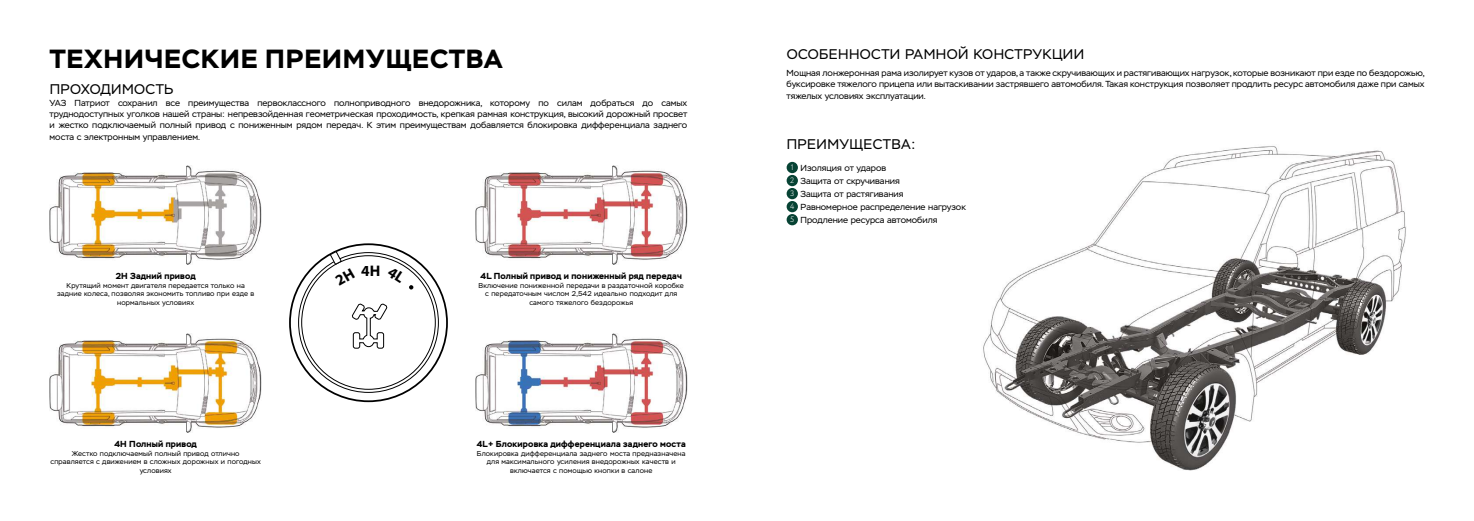
<style>
.page{position:relative;width:1474px;height:521px;background:#fff}
.page>*{position:absolute;margin:0;border:0;box-sizing:border-box;transform-origin:0 0}
.t1{font:700 26.25px "Stem";letter-spacing:.03em;color:#000}
.t2{font:700 15.4px "Myriad Pro";color:#000}
.t3{font:14px "Stem";letter-spacing:.03em;color:#000}
.t4{font:8.75px/11.4px "Stem";color:#000;text-align:justify}
.t5{font:700 8.75px "Stem";letter-spacing:.02em;color:#000}
.t6{font:7px/8.4px "Stem";letter-spacing:.02em;color:#000;text-align:center}
.s1{font-family:"Circe";font-weight:300;font-size:7.88px;color:#fff}
</style>
<div class="page">
<svg style="left:352px;top:303px;width:36px;height:46px"></svg>
<img style="left:475px;top:334px;width:212px;height:98px">
<img style="left:50px;top:334px;width:212px;height:98px">
<img style="left:475px;top:166px;width:212px;height:98px">
<img style="left:50px;top:166px;width:212px;height:98px">
<img style="left:983px;top:146px;width:423px;height:325px">
<div style="left:786px;top:162px;width:12px;height:11px;background:#074334;border-radius:50%"></div>
<div style="left:786px;top:175px;width:12px;height:11px;background:#074334;border-radius:50%"></div>
<div style="left:786px;top:188px;width:12px;height:11px;background:#074334;border-radius:50%"></div>
<div style="left:786px;top:201px;width:12px;height:11px;background:#074334;border-radius:50%"></div>
<div style="left:786px;top:214px;width:12px;height:11px;background:#074334;border-radius:50%"></div>
<svg style="left:330px;top:251px;width:25px;height:18px"></svg>
<svg style="left:403px;top:266px;width:10px;height:23px"></svg>
<h1 class="t1" style="left:50px;top:42px;width:454px">ТЕХНИЧЕСКИЕ ПРЕИМУЩЕСТВА</h1>
<h3 class="t3" style="left:50px;top:81px;width:125px">ПРОХОДИМОСТЬ</h3>
<p class="t4" style="left:50px;top:97px;width:639px">УАЗ Патриот сохранил все преимущества первоклассного полноприводного внедорожника, которому по силам добраться до самых труднодоступных уголков нашей страны: непревзойденная геометрическая проходимость, крепкая рамная конструкция, высокий дорожный просвет и жестко подключаемый полный привод с пониженным рядом передач. К этим преимуществам добавляется блокировка дифференциала заднего моста с электронным управлением.</p>
<p class="t5" style="left:116px;top:271px;width:81px">2H Задний привод</p>
<p class="t6" style="left:57px;top:281px;width:199px">Крутящий момент двигателя передается только на задние колеса, позволяя экономить топливо при езде в нормальных условиях</p>
<p class="t5" style="left:114px;top:439px;width:84px">4H Полный привод</p>
<p class="t6" style="left:50px;top:449px;width:212px">Жестко подключаемый полный привод отлично справляется с движением в сложных дорожных и погодных условиях</p>
<h2 class="t2" style="left:361px;top:261px;width:21px">4H</h2>
<p class="t5" style="left:480px;top:271px;width:203px">4L Полный привод и пониженный ряд передач</p>
<p class="t6" style="left:478px;top:281px;width:207px">Включение пониженной передачи в раздаточной коробке с передаточным числом 2,542 идеально подходит для самого тяжелого бездорожья</p>
<p class="t5" style="left:477px;top:439px;width:210px">4L+ Блокировка дифференциала заднего моста</p>
<p class="t6" style="left:477px;top:449px;width:210px">Блокировка дифференциала заднего моста предназначена для максимального усиления внедорожных качеств и включается с помощью кнопки в салоне</p>
<h3 class="t3" style="left:786px;top:46px;width:299px">ОСОБЕННОСТИ РАМНОЙ КОНСТРУКЦИИ</h3>
<p class="t4" style="left:786px;top:67px;width:639px">Мощная лонжеронная рама изолирует кузов от ударов, а также скручивающих и растягивающих нагрузок, которые возникают при езде по бездорожью, буксировке тяжелого прицепа или вытаскивании застрявшего автомобиля. Такая конструкция позволяет продлить ресурс автомобиля даже при самых тяжелых условиях эксплуатации.</p>
<h3 class="t3" style="left:786px;top:136px;width:130px">ПРЕИМУЩЕСТВА:</h3>
<p class="t4" style="left:790px;top:161px;width:177px;line-height:13px;text-align:left"><span class="s1">1</span> Изоляция от ударов<br><span class="s1">2</span> Защита от скручивания<br><span class="s1">3</span> Защита от растягивания<br><span class="s1">4</span> Равномерное распределение нагрузок<br><span class="s1">5</span> Продление ресурса автомобиля</p>
</div>
